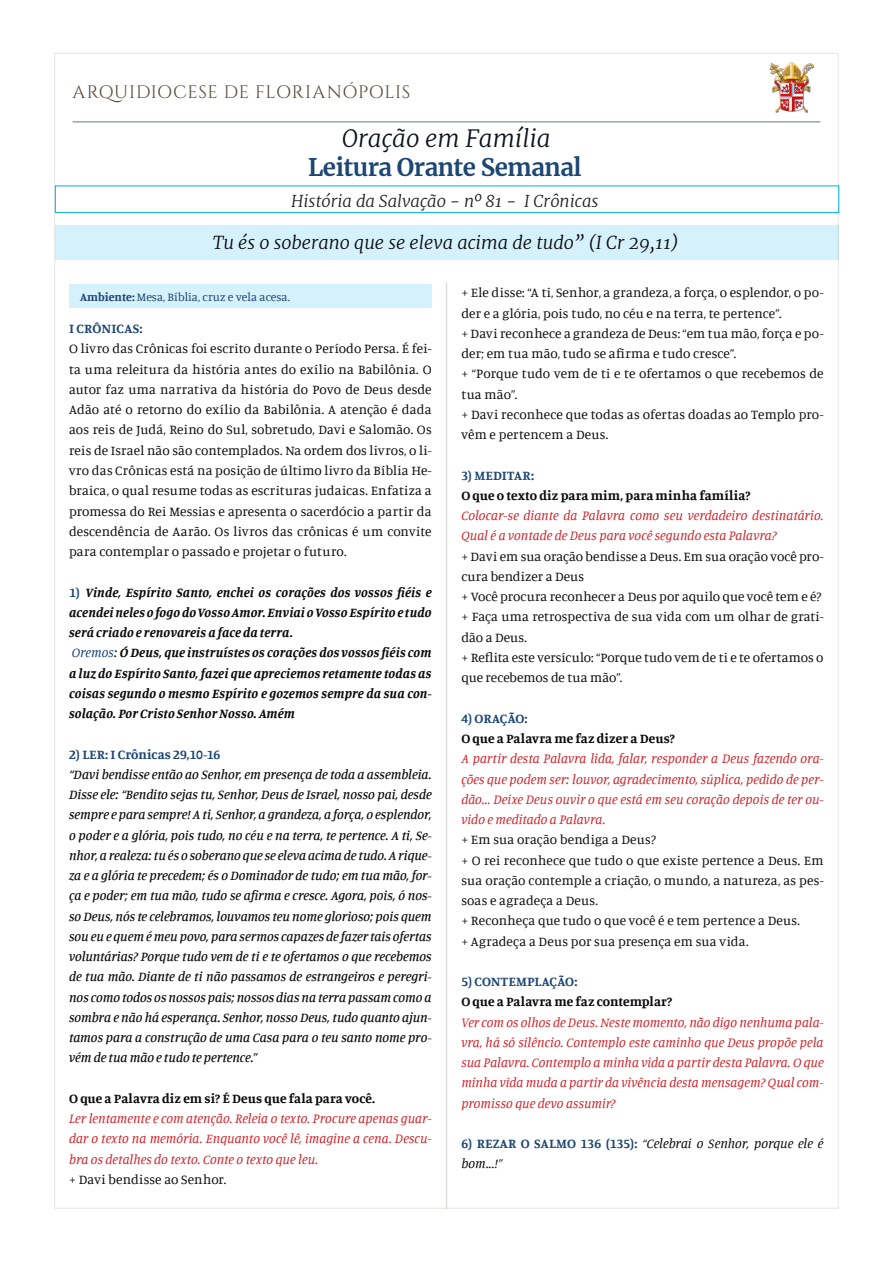
<style>
.page{position:relative;width:893px;height:1263px;background:#fff}
.page>*{position:absolute;margin:0;border:0;box-sizing:border-box;transform-origin:0 0}
.Título{font:700 24px "Merriweather";letter-spacing:-.02em;color:#1c4673}
.Título-2{font:italic 300 24px "Merriweather";color:#0c121a}
.Título-3{font:italic 300 18px "Merriweather";color:#0b090c}
.t1{font:18px "Cinzel";letter-spacing:.03em;color:#564a36}
.Título-4{font:italic 300 16.5px "Merriweather";color:#231f20}
.Estilo_de_parágrafo{font:13.5px/20.2px "Manuale";letter-spacing:.01em;color:#0b090c}
.Estilo_de_parágrafo-2{font:italic 500 13.5px/20.2px "Manuale";letter-spacing:-.005em;color:#0b090c;text-align:justify}
.Estilo_de_parágrafo-3{font:italic 13.5px/20.2px "Manuale";letter-spacing:.005em;color:#d1232a;text-align:justify}
.Estilo_de_parágrafo-4{font:italic 700 13.5px/20.2px "Manuale";letter-spacing:.01em;color:#0b090c;text-align:justify}
.Estilo_de_parágrafo-5{font:700 13.5px "Manuale";letter-spacing:.01em;color:#0b090c}
.Estilo_de_parágrafo-6{font:700 13.5px "Manuale";letter-spacing:.01em;color:#1c4673}
.Estilo_de_parágrafo-7{font:italic 13.5px/20.2px "Manuale";color:#0b090c}
.Estilo_de_parágrafo-8{font:12px "Manuale";color:#1c4673}
.s1{font-weight:700}
.s2{font-weight:700;font-style:normal;color:#1c4673}
.s3{font-style:normal;color:#1c4673}
.s4{font-weight:400;color:#1c4673}
.s5{font-weight:400}
</style>
<div class="page">
<hr style="left:73px;top:121px;width:747px;height:1px;background:#061b21">
<img style="left:769px;top:61px;width:45px;height:53px">
<div style="left:55px;top:186px;width:784px;height:27px;border:1px solid #00aeef"></div>
<div style="left:55px;top:225px;width:784px;height:35px;background:#d4f1fc"></div>
<div style="left:69px;top:284px;width:363px;height:23px;background:#d4f1fc"></div>
<hr style="left:446px;top:282px;width:1px;height:926px;background:#a6a594">
<h2 class="t1" style="left:73px;top:82px;width:339px">ARQUIDIOCESE DE FLORIANÓPOLIS</h2>
<p class="Título-2" style="left:342px;top:121px;width:210px">Oração em Família</p>
<p class="Título" style="left:308px;top:150px;width:275px">Leitura Orante Semanal</p>
<p class="Título-4" style="left:291px;top:189px;width:309px">História da Salvação - nº 81 - I Crônicas</p>
<p class="Título-3" style="left:213px;top:229px;width:468px">Tu és o soberano que se eleva acima de tudo” (I Cr 29,11)</p>
<p class="Estilo_de_parágrafo-8" style="left:80px;top:289px;width:211px"><span class="s1">Ambiente:</span> Mesa, Bíblia, cruz e vela acesa.</p>
<p class="Estilo_de_parágrafo" style="left:461px;top:282px;width:364px">+ Ele disse: “A ti, Senhor, a grandeza, a força, o esplendor, o po&shy;der e a glória, pois tudo, no céu e na terra, te pertence”.</p>
<p class="Estilo_de_parágrafo" style="left:461px;top:323px;width:364px">+ Davi reconhece a grandeza de Deus: “em tua mão, força e po&shy;der; em tua mão, tudo se afirma e tudo cresce”.</p>
<p class="Estilo_de_parágrafo" style="left:461px;top:363px;width:364px">+ “Porque tudo vem de ti e te ofertamos o que recebemos de tua mão”.</p>
<p class="Estilo_de_parágrafo" style="left:461px;top:404px;width:364px">+ Davi reconhece que todas as ofertas doadas ao Templo pro&shy;vêm e pertencem a Deus.</p>
<p class="Estilo_de_parágrafo-6" style="left:461px;top:466px;width:74px">3) MEDITAR:</p>
<p class="Estilo_de_parágrafo-5" style="left:461px;top:487px;width:291px">O que o texto diz para mim, para minha família?</p>
<p class="Estilo_de_parágrafo-3" style="left:461px;top:505px;width:364px">Colocar-se diante da Palavra como seu verdadeiro destinatário.<br>Qual é a vontade de Deus para você segundo esta Palavra?</p>
<p class="Estilo_de_parágrafo" style="left:461px;top:546px;width:364px">+ Davi em sua oração bendisse a Deus. Em sua oração você pro&shy;cura bendizer a Deus</p>
<p class="Estilo_de_parágrafo" style="left:461px;top:586px;width:362px">+ Você procura reconhecer a Deus por aquilo que você tem e é?</p>
<p class="Estilo_de_parágrafo" style="left:461px;top:606px;width:364px">+ Faça uma retrospectiva de sua vida com um olhar de grati&shy;dão a Deus.</p>
<p class="Estilo_de_parágrafo" style="left:461px;top:647px;width:364px">+ Reflita este versículo: “Porque tudo vem de ti e te ofertamos o que recebemos de tua mão”.</p>
<p class="Estilo_de_parágrafo-6" style="left:461px;top:709px;width:68px">4) ORAÇÃO:</p>
<p class="Estilo_de_parágrafo-5" style="left:461px;top:730px;width:215px">O que a Palavra me faz dizer a Deus?</p>
<p class="Estilo_de_parágrafo-3" style="left:461px;top:748px;width:364px">A partir desta Palavra lida, falar, responder a Deus fazendo ora&shy;ções que podem ser: louvor, agradecimento, súplica, pedido de per&shy;dão... Deixe Deus ouvir o que está em seu coração depois de ter ou&shy;vido e meditado a Palavra.</p>
<p class="Estilo_de_parágrafo" style="left:461px;top:829px;width:196px">+ Em sua oração bendiga a Deus?</p>
<p class="Estilo_de_parágrafo" style="left:461px;top:849px;width:364px;text-align:justify">+ O rei reconhece que tudo o que existe pertence a Deus. Em sua oração contemple a criação, o mundo, a natureza, as pes&shy;soas e agradeça a Deus.</p>
<p class="Estilo_de_parágrafo" style="left:461px;top:910px;width:340px">+ Reconheça que tudo o que você é e tem pertence a Deus.</p>
<p class="Estilo_de_parágrafo" style="left:461px;top:930px;width:289px">+ Agradeça a Deus por sua presença em sua vida.</p>
<p class="Estilo_de_parágrafo-6" style="left:461px;top:973px;width:118px">5) CONTEMPLAÇÃO:</p>
<p class="Estilo_de_parágrafo-5" style="left:461px;top:993px;width:213px">O que a Palavra me faz contemplar?</p>
<p class="Estilo_de_parágrafo-3" style="left:461px;top:1011px;width:364px">Ver com os olhos de Deus. Neste momento, não digo nenhuma pala&shy;vra, há só silêncio. Contemplo este caminho que Deus propõe pela sua Palavra. Contemplo a minha vida a partir desta Palavra. O que minha vida muda a partir da vivência desta mensagem? Qual com&shy;promisso que devo assumir?</p>
<p class="Estilo_de_parágrafo-7" style="left:461px;top:1133px;width:364px"><span class="s2">6) REZAR O SALMO 136 (135):</span> “Celebrai o Senhor, porque ele é bom...!”</p>
<p class="Estilo_de_parágrafo-6" style="left:69px;top:320px;width:75px">I CRÔNICAS:</p>
<p class="Estilo_de_parágrafo" style="left:69px;top:338px;width:364px;text-align:justify">O livro das Crônicas foi escrito durante o Período Persa. É fei&shy;ta uma releitura da história antes do exílio na Babilônia. O autor faz uma narrativa da história do Povo de Deus desde Adão até o retorno do exílio da Babilônia. A atenção é dada aos reis de Judá, Reino do Sul, sobretudo, Davi e Salomão. Os reis de Israel não são contemplados. Na ordem dos livros, o li&shy;vro das Crônicas está na posição de último livro da Bíblia He&shy;braica, o qual resume todas as escrituras judaicas. Enfatiza a promessa do Rei Messias e apresenta o sacerdócio a partir da descendência de Aarão. Os livros das crônicas é um convite para contemplar o passado e projetar o futuro.</p>
<p class="Estilo_de_parágrafo-4" style="left:69px;top:581px;width:364px"><span class="s3">1)</span> Vinde, Espírito Santo, enchei os corações dos vossos fiéis e acendei neles o fogo do Vosso Amor. Enviai o Vosso Espírito e tudo será criado e renovareis a face da terra.</p>
<p class="Estilo_de_parágrafo-4" style="left:69px;top:642px;width:364px"><span class="s4">Oremos</span><span class="s5">:</span> Ó Deus, que instruístes os corações dos vossos fiéis com a luz do Espírito Santo, fazei que apreciemos retamente todas as coisas segundo o mesmo Espírito e gozemos sempre da sua con&shy;solação. Por Cristo Senhor Nosso. Amém</p>
<p class="Estilo_de_parágrafo-6" style="left:69px;top:745px;width:153px">2) LER: I Crônicas 29,10-16</p>
<p class="Estilo_de_parágrafo-2" style="left:69px;top:764px;width:364px">“Davi bendisse então ao Senhor, em presença de toda a assembleia.<br>Disse ele: “Bendito sejas tu, Senhor, Deus de Israel, nosso pai, desde sempre e para sempre! A ti, Senhor, a grandeza, a força, o esplendor, o poder e a glória, pois tudo, no céu e na terra, te pertence. A ti, Se&shy;nhor, a realeza: tu és o soberano que se eleva acima de tudo. A rique&shy;za e a glória te precedem; és o Dominador de tudo; em tua mão, for&shy;ça e poder; em tua mão, tudo se afirma e cresce. Agora, pois, ó nos&shy;so Deus, nós te celebramos, louvamos teu nome glorioso; pois quem sou eu e quem é meu povo, para sermos capazes de fazer tais ofertas voluntárias? Porque tudo vem de ti e te ofertamos o que recebemos de tua mão. Diante de ti não passamos de estrangeiros e peregri&shy;nos como todos os nossos pais; nossos dias na terra passam como a sombra e não há esperança. Senhor, nosso Deus, tudo quanto ajun&shy;tamos para a construção de uma Casa para o teu santo nome pro&shy;vém de tua mão e tudo te pertence.”</p>
<p class="Estilo_de_parágrafo-5" style="left:69px;top:1089px;width:308px">O que a Palavra diz em si? É Deus que fala para você.</p>
<p class="Estilo_de_parágrafo-3" style="left:69px;top:1108px;width:364px">Ler lentamente e com atenção. Releia o texto. Procure apenas guar&shy;dar o texto na memória. Enquanto você lê, imagine a cena. Descu&shy;bra os detalhes do texto. Conte o texto que leu.</p>
<p class="Estilo_de_parágrafo" style="left:69px;top:1169px;width:159px">+ Davi bendisse ao Senhor.</p>
</div>
